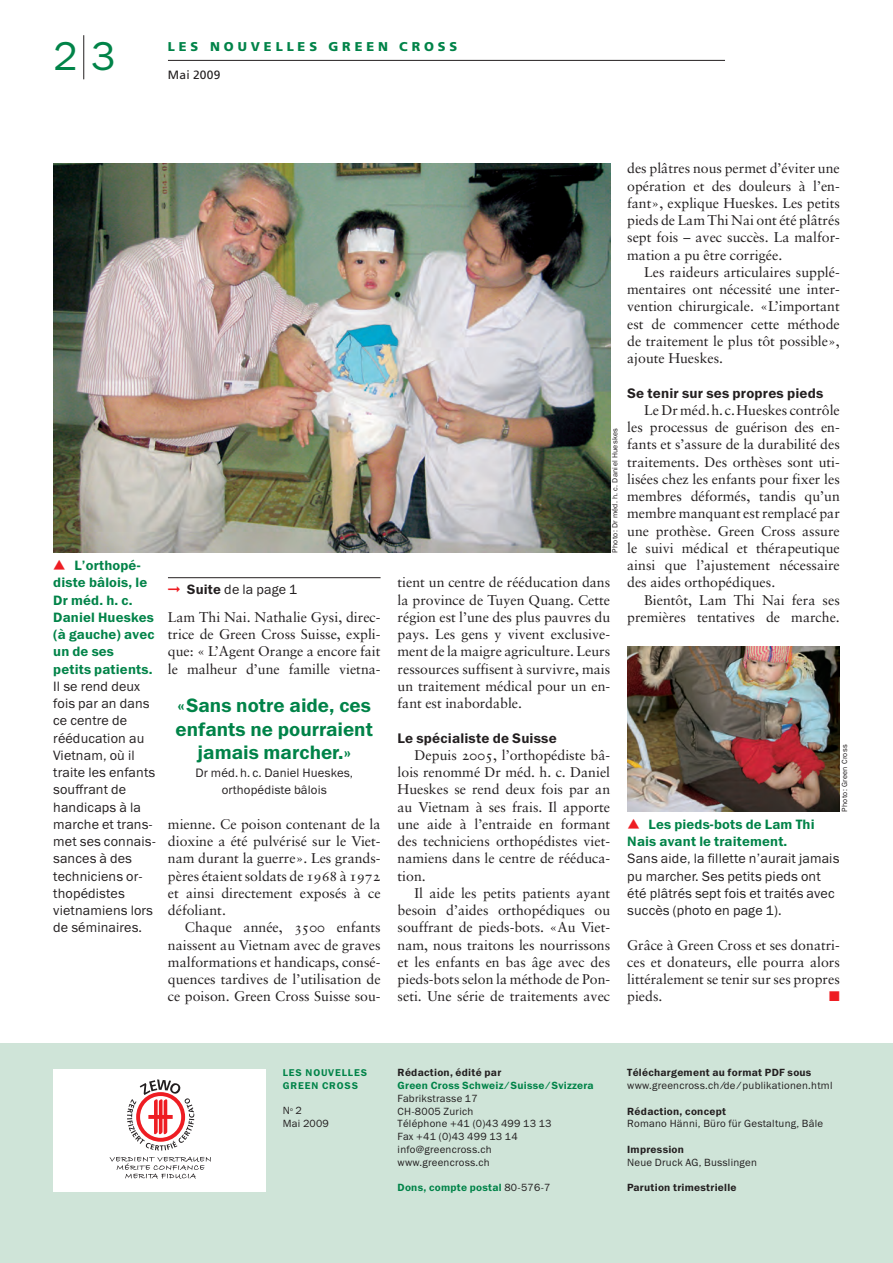
<style>
.page{position:relative;width:893px;height:1263px;background:#fff}
.page>*{position:absolute;margin:0;border:0;box-sizing:border-box;transform-origin:0 0}
.t1{font:40.5px "Franklin Gothic Book T";color:#008348}
.t2{font:19.5px/23.2px "Franklin Gothic Demi T";color:#008348;text-align:center}
.t3{font:14.1px/17.2px "Sabon";color:#231f20;text-align:justify}
.t4{font:13.95px "Franklin Gothic Demi T";letter-spacing:.01em;color:#231f20}
.t5{font:13.95px "Zapf Dingbats ITC";color:#ee1d23}
.t6{font:13.65px/17.2px "Franklin Gothic Book T";letter-spacing:.01em;color:#231f20}
.t7{font:13.65px/17.2px "Franklin Gothic Demi T";letter-spacing:.01em;color:#008348}
.t8{font:900 12.75px "Frutiger";letter-spacing:.305em;color:#008348}
.t9{font:12.3px/17.2px "Franklin Gothic Book T";letter-spacing:.01em;color:#231f20;text-align:center}
.t10{font:12px "Frutiger";letter-spacing:.015em;color:#231f20}
.t11{font:10.5px/12.8px "Franklin Gothic Book T";letter-spacing:.025em;color:#231f20}
.t12{font:10.5px "Franklin Gothic Demi T";letter-spacing:.025em;color:#231f20}
.t13{font:10.5px "Franklin Gothic Demi T";letter-spacing:.025em;color:#008348}
.t14{font:9.9px/12.8px "Franklin Gothic Demi T";letter-spacing:.085em;color:#008348}
.t15{font:7.5px "Franklin Gothic Book T";letter-spacing:.035em;color:#231f20}
.s1{color:#ee1d23}
.s2{font-family:"Franklin Gothic Demi T"}
.s3{font-family:"Sabon Roman SC"}
.s4{font-family:"Franklin Gothic Book T";color:#231f20}
</style>
<div class="page">
<hr style="left:83px;top:35px;width:1px;height:44px;background:#231f20">
<hr style="left:168px;top:60px;width:557px;height:1px;background:#231f20">
<hr style="left:168px;top:577px;width:213px;height:1px;background:#231f20">
<div style="left:0;top:1043px;width:893px;height:220px;background:#cfe4d8"></div>
<div style="left:53px;top:1069px;width:213px;height:122px;background:#fff"></div>
<svg style="left:127px;top:1079px;width:67px;height:71px"></svg>
<svg style="left:110px;top:1157px;width:101px;height:22px"></svg>
<img style="left:627px;top:647px;width:213px;height:165px">
<img style="left:53px;top:164px;width:557px;height:389px">
<h1 class="t1" style="left:53px;top:42px;width:63px">2 3</h1>
<p class="t8" style="left:168px;top:42px;width:291px">LES NOUVELLES GREEN CROSS</p>
<p class="t10" style="left:168px;top:70px;width:54px">Mai 2009</p>
<p class="t7" style="left:53px;top:558px;width:103px;text-indent:21px">L’orthopé - diste bâlois, le<br>Dr méd. h. c.<br>Daniel Hueskes (à gauche) avec un de ses petits patients.</p>
<p class="t6" style="left:53px;top:679px;width:104px">Il se rend deux fois par an dans ce centre de rééducation au<br>Vietnam, où il traite les enfants souffrant de handicaps à la marche et trans&shy;met ses connais&shy;sances à des techniciens or&shy;thopédistes vietnamiens lors de séminaires.</p>
<p class="t6" style="left:168px;top:582px;width:131px"><span class="s1">➞</span> <span class="s2">Suite</span> de la page 1</p>
<p class="t3" style="left:168px;top:609px;width:214px">Lam Thi Nai. Nathalie Gysi, direc&shy;trice de Green Cross Suisse, expli&shy;que: « L’Agent Orange a encore fait le malheur d’une famille vietna-</p>
<h2 class="t2" style="left:175px;top:696px;width:199px">«Sans notre aide, ces enfants ne pourraient jamais marcher.»</h2>
<p class="t9" style="left:195px;top:765px;width:159px">Dr méd. h. c. Daniel Hueskes, orthopédiste bâlois</p>
<p class="t3" style="left:168px;top:816px;width:214px">mienne. Ce poison contenant de la dioxine a été pulvérisé sur le Viet&shy;nam durant la guerre». Les grands&shy;pères étaient soldats de <span class="s3">1968</span> à <span class="s3">1972 </span>et ainsi directement exposés à ce défoliant.</p>
<p class="t3" style="left:168px;top:920px;width:214px;text-indent:17px">Chaque année, <span class="s3">3500</span> enfants nais sent au Vietnam avec de graves malformations et handicaps, consé&shy;quences tardives de l’utilisation de ce poison. Green Cross Suisse sou -</p>
<p class="t15" style="left:612px;top:553px;width:126px;rotate:-90deg">Photo: Dr méd. h. c. Daniel Hueskes</p>
<p class="t3" style="left:398px;top:575px;width:214px">tient un centre de rééducation dans la province de Tuyen Quang. Cette région est l’une des plus pauv res du pays. Les gens y vivent exclusive&shy;ment de la maigre agriculture. Leurs ressources suffisent à sur vivre, mais un traitement médical pour un en&shy;fant est inabordable.</p>
<p class="t4" style="left:398px;top:733px;width:161px">Le spécialiste de Suisse</p>
<p class="t3" style="left:398px;top:747px;width:214px;text-indent:17px">Depuis <span class="s3">2005</span>, l’orthopédiste bâ - lois renommé Dr méd. h. c. Daniel Hueskes se rend deux fois par an au Vietnam à ses frais. Il apporte une aide à l’entraide en formant des techniciens orthopédistes viet&shy;namiens dans le centre de rééduca&shy;tion.</p>
<p class="t3" style="left:398px;top:885px;width:214px;text-indent:17px">Il aide les petits patients ayant besoin d’aides orthopédiques ou souffrant de pieds-bots. «Au Viet&shy;nam, nous traitons les nourrissons et les enfants en bas âge avec des pieds-bots selon la méthode de Pon&shy;seti. Une série de traitements avec</p>
<p class="t3" style="left:627px;top:161px;width:214px">des plâtres nous permet d’éviter une opération et des douleurs à l’en&shy;fant», explique Hueskes. Les petits pieds de Lam Thi Nai ont été plâtrés sept fois – avec succès. La malfor&shy;mation a pu être corrigée.</p>
<p class="t3" style="left:627px;top:264px;width:214px;text-indent:17px">Les raideurs articulaires supplé&shy;mentaires ont nécessité une inter&shy;vention chirurgicale. «L’important est de commencer cette méthode de traitement le plus tôt possible», ajoute Hueskes.</p>
<p class="t4" style="left:627px;top:388px;width:198px">Se tenir sur ses propres pieds</p>
<p class="t3" style="left:627px;top:402px;width:214px;text-indent:17px">Le Dr méd.h.c.Hueskes contrôle les processus de guérison des en&shy;fants et s’assure de la durabilité des traitements. Des orthèses sont uti&shy;lisées chez les enfants pour fixer les membres déformés, tandis qu’un membre manquant est remplacé par une prothèse. Green Cross assure le suivi médical et thérapeutique ainsi que l’ajustement nécessaire des aides orthopédiques.</p>
<p class="t3" style="left:627px;top:592px;width:214px;text-align:right">Bientôt, Lam Thi Nai fera ses premières tentatives de marche.</p>
<p class="t15" style="left:842px;top:812px;width:68px;rotate:-90deg">Photo: Green Cross</p>
<p class="t7" style="left:627px;top:817px;width:189px;text-indent:21px">Les pieds-bots de Lam Thi<br>Nais avant le traitement.</p>
<p class="t6" style="left:627px;top:851px;width:214px">Sans aide, la fillette n’aurait jamais pu marcher. Ses petits pieds ont été plâtrés sept fois et traités avec succès (photo en page 1).</p>
<p class="t3" style="left:627px;top:937px;width:214px">Grâce à Green Cross et ses donatri&shy;ces et donateurs, elle pourra alors littéralement se tenir sur ses propres pieds.</p>
<p class="t5" style="left:829px;top:991px;width:12px">■</p>
<p class="t14" style="left:283px;top:1067px;width:86px">LES NOUVELLES<br>GREEN CROSS</p>
<p class="t11" style="left:283px;top:1105px;width:48px">N<sup>o</sup> 2<br>Mai 2009</p>
<p class="t12" style="left:398px;top:1069px;width:105px">Rédaction, édité par</p>
<p class="t13" style="left:398px;top:1082px;width:198px">Green Cross Schweiz / Suisse / Svizzera</p>
<p class="t11" style="left:398px;top:1093px;width:155px">Fabrikstrasse 17<br>CH-8005 Zurich<br>Téléphone +41 (0)43 499 13 13<br>Fax +41 (0)43 499 13 14 info@greencross.ch www.greencross.ch</p>
<p class="t13" style="left:398px;top:1184px;width:154px">Dons, compte postal <span class="s4">80-576-7</span></p>
<p class="t12" style="left:627px;top:1069px;width:186px">Téléchargement au format PDF sous</p>
<p class="t11" style="left:627px;top:1080px;width:207px">www.greencross.ch /de / publikationen.html</p>
<p class="t12" style="left:627px;top:1107px;width:100px">Rédaction, concept</p>
<p class="t11" style="left:627px;top:1118px;width:197px">Romano Hänni, Büro für Gestaltung, Bâle</p>
<p class="t12" style="left:627px;top:1145px;width:58px">Impression</p>
<p class="t11" style="left:627px;top:1156px;width:131px">Neue Druck AG, Busslingen</p>
<p class="t12" style="left:627px;top:1184px;width:111px">Parution trimestrielle</p>
</div>
